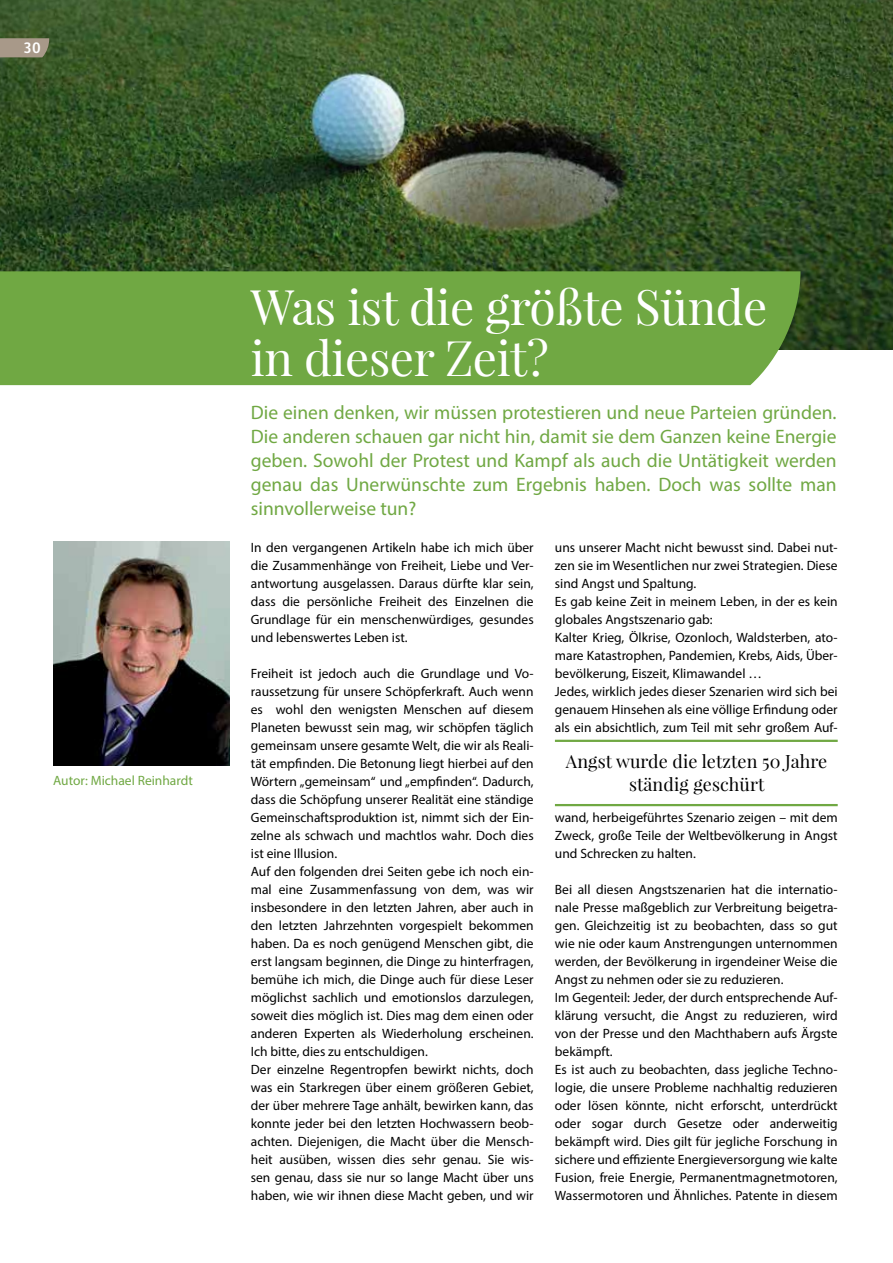
<style>
.page{position:relative;width:893px;height:1263px;background:#fff}
.page>*{position:absolute;margin:0;border:0;box-sizing:border-box;transform-origin:0 0}
.t1{font:48px/51px "Playfair Display";letter-spacing:-.01em;color:#fff}
.t2{font:19.5px/24px "Myriad Pro";color:#70a843;text-align:justify}
.t3{font:18px/22.5px "Playfair Display";letter-spacing:.005em;color:#000;text-align:center}
.t4{font:500 16.5px "Zine Sans Display OT";color:#fff}
.t5{font:13.5px/18px "Myriad Pro";color:#000}
.t6{font:13.5px "Myriad Pro";color:#70a843}
</style>
<div class="page">
<img style="left:0;top:0;width:893px;height:350px">
<img style="left:53px;top:541px;width:176px;height:225px">
<div style="left:0;top:271px;width:800px;height:114px;background:#70a843"></div>
<hr style="left:555px;top:804px;width:283px;height:2px;background:#70a843">
<hr style="left:555px;top:740px;width:283px;height:2px;background:#70a843">
<svg style="left:0;top:38px;width:49px;height:19px"></svg>
<p class="t4" style="left:24px;top:38px;width:19px">30</p>
<p class="t6" style="left:53px;top:772px;width:141px">Autor: Michael Reinhardt</p>
<h1 class="t1" style="left:251px;top:281px;width:518px">Was ist die größte Sünde in dieser Zeit?</h1>
<p class="t2" style="left:251px;top:400px;width:587px">Die einen denken, wir müssen protestieren und neue Parteien gründen.<br>Die anderen schauen gar nicht hin, damit sie dem Ganzen keine Energie geben. Sowohl der Protest und Kampf als auch die Untätigkeit werden genau das Unerwünschte zum Ergebnis haben. Doch was sollte man sinnvollerweise tun?</p>
<p class="t5" style="left:555px;top:538px;width:284px">uns unserer Macht nicht bewusst sind. Dabei nut&shy;zen sie im Wesentlichen nur zwei Strategien. Diese sind Angst und Spaltung.<br>Es gab keine Zeit in meinem Leben, in der es kein globales Angstszenario gab:<br>Kalter Krieg, Ölkrise, Ozonloch, Waldsterben, ato&shy;mare Katastrophen, Pandemien, Krebs, Aids, Über&shy;bevölkerung, Eiszeit, Klimawandel …<br>Jedes, wirklich jedes dieser Szenarien wird sich bei genauem Hinsehen als eine völlige Erfindung oder als ein absichtlich, zum Teil mit sehr großem Auf-</p>
<p class="t5" style="left:251px;top:538px;width:284px;text-align:justify">In den vergangenen Artikeln habe ich mich über die Zusammenhänge von Freiheit, Liebe und Ver&shy;antwortung ausgelassen. Daraus dürfte klar sein, dass die persönliche Freiheit des Einzelnen die Grundlage für ein menschenwürdiges, gesundes und lebenswertes Leben ist.</p>
<p class="t5" style="left:251px;top:664px;width:284px">Freiheit ist jedoch auch die Grundlage und Vo&shy;raussetzung für unsere Schöpferkraft. Auch wenn es wohl den wenigsten Menschen auf diesem Planeten bewusst sein mag, wir schöpfen täglich gemeinsam unsere gesamte Welt, die wir als Reali&shy;tät empfinden. Die Betonung liegt hierbei auf den Wörtern „gemeinsam“ und „empfinden“. Dadurch, dass die Schöpfung unserer Realität eine ständige Gemeinschaftsproduktion ist, nimmt sich der Ein&shy;zelne als schwach und machtlos wahr. Doch dies ist eine Illusion.<br>Auf den folgenden drei Seiten gebe ich noch ein&shy;mal eine Zusammenfassung von dem, was wir insbesondere in den letzten Jahren, aber auch in den letzten Jahrzehnten vorgespielt bekommen haben. Da es noch genügend Menschen gibt, die erst langsam beginnen, die Dinge zu hinterfragen, bemühe ich mich, die Dinge auch für diese Leser möglichst sachlich und emotionslos darzulegen, soweit dies möglich ist. Dies mag dem einen oder anderen Experten als Wiederholung erscheinen.<br>Ich bitte, dies zu entschuldigen.<br>Der einzelne Regentropfen bewirkt nichts, doch was ein Starkregen über einem größeren Gebiet, der über mehrere Tage anhält, bewirken kann, das konnte jeder bei den letzten Hochwassern beob&shy;achten. Diejenigen, die Macht über die Mensch&shy;heit ausüben, wissen dies sehr genau. Sie wis&shy;sen genau, dass sie nur so lange Macht über uns haben, wie wir ihnen diese Macht geben, und wir</p>
<h3 class="t3" style="left:566px;top:750px;width:263px">Angst wurde die letzten 50 Jahre ständig geschürt</h3>
<p class="t5" style="left:555px;top:808px;width:284px;text-align:justify">wand, herbeigeführtes Szenario zeigen – mit dem Zweck, große Teile der Weltbevölkerung in Angst und Schrecken zu halten.</p>
<p class="t5" style="left:555px;top:880px;width:284px">Bei all diesen Angstszenarien hat die internatio&shy;nale Presse maßgeblich zur Verbreitung beigetra&shy;gen. Gleichzeitig ist zu beobachten, dass so gut wie nie oder kaum Anstrengungen unternommen werden, der Bevölkerung in irgendeiner Weise die Angst zu nehmen oder sie zu reduzieren.<br>Im Gegenteil: Jeder, der durch entsprechende Auf&shy;klärung versucht, die Angst zu reduzieren, wird von der Presse und den Machthabern aufs Ärgste bekämpft.<br>Es ist auch zu beobachten, dass jegliche Techno&shy;logie, die unsere Probleme nachhaltig reduzieren oder lösen könnte, nicht erforscht, unterdrückt oder sogar durch Gesetze oder anderweitig bekämpft wird. Dies gilt für jegliche Forschung in sichere und effiziente Energieversorgung wie kalte Fusion, freie Energie, Permanentmagnetmotoren, Wassermotoren und Ähnliches. Patente in diesem</p>
</div>
